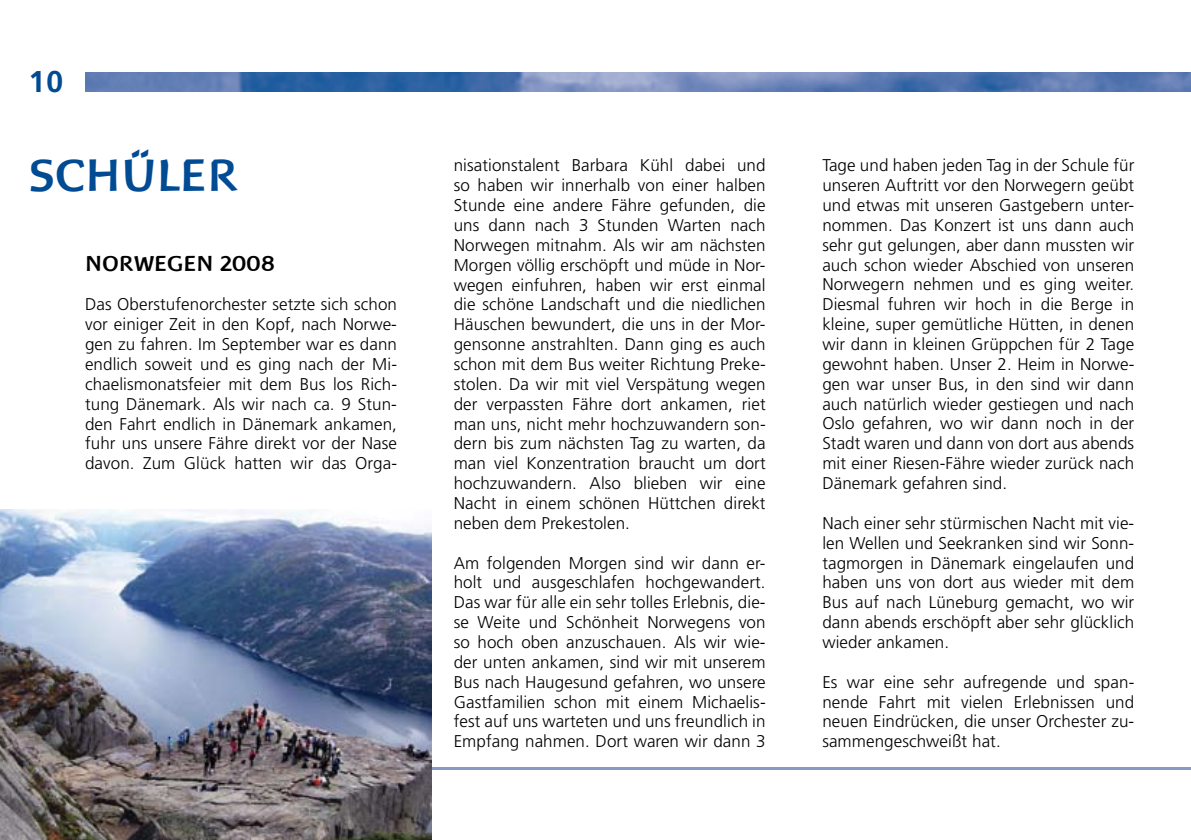
<style>
.page{position:relative;width:1191px;height:840px;background:#fff}
.page>*{position:absolute;margin:0;border:0;box-sizing:border-box;transform-origin:0 0}
.t1{font:700 46px "Baar Philos";color:#004b93}
.t2{font:700 30px "Frutiger";color:#004b93}
.t3{font:700 22px "Baar Philos";letter-spacing:.01em;color:#000}
.t4{font:300 17px/19.8px "Frutiger";letter-spacing:.005em;color:#000;text-align:justify}
</style>
<div class="page">
<hr style="left:85px;top:766px;width:1106px;height:3px;background:#8799c5">
<img style="left:85px;top:72px;width:1106px;height:20px">
<img style="left:0;top:509px;width:431px;height:330px">
<h2 class="t2" style="left:28px;top:64px;width:36px">10</h2>
<h1 class="t1" style="left:28px;top:149px;width:180px">SCHÜLER</h1>
<p class="t3" style="left:85px;top:250px;width:191px">NORWEGEN 2008</p>
<p class="t4" style="left:85px;top:294px;width:313px">Das Oberstufenorchester setzte sich schon vor einiger Zeit in den Kopf, nach Norwe&shy;gen zu fahren. Im September war es dann endlich soweit und es ging nach der Mi&shy;chaelismonatsfeier mit dem Bus los Rich&shy;tung Dänemark. Als wir nach ca. 9 Stun&shy;den Fahrt endlich in Dänemark ankamen, fuhr uns unsere Fähre direkt vor der Nase davon. Zum Glück hatten wir das Orga-</p>
<p class="t4" style="left:454px;top:155px;width:313px">nisationstalent Barbara Kühl dabei und so haben wir innerhalb von einer halben Stunde eine andere Fähre gefunden, die uns dann nach 3 Stunden Warten nach Norwegen mitnahm. Als wir am nächsten Morgen völlig erschöpft und müde in Nor&shy;wegen einfuhren, haben wir erst einmal die schöne Landschaft und die niedlichen Häuschen bewundert, die uns in der Mor&shy;gensonne anstrahlten. Dann ging es auch schon mit dem Bus weiter Richtung Preke&shy;stolen. Da wir mit viel Verspätung wegen der verpassten Fähre dort ankamen, riet man uns, nicht mehr hochzuwandern son&shy;dern bis zum nächsten Tag zu warten, da man viel Konzentration braucht um dort hochzuwandern. Also blieben wir eine Nacht in einem schönen Hüttchen direkt neben dem Prekestolen.</p>
<p class="t4" style="left:454px;top:552px;width:313px">Am folgenden Morgen sind wir dann er&shy;holt und ausgeschlafen hochgewandert.<br>Das war für alle ein sehr tolles Erlebnis, die&shy;se Weite und Schönheit Norwegens von so hoch oben anzuschauen. Als wir wie&shy;der unten ankamen, sind wir mit unserem Bus nach Haugesund gefahren, wo unsere Gastfamilien schon mit einem Michaelis&shy;fest auf uns warteten und uns freundlich in Empfang nahmen. Dort waren wir dann 3</p>
<p class="t4" style="left:822px;top:155px;width:313px">Tage und haben jeden Tag in der Schule für unseren Auftritt vor den Norwegern geübt und etwas mit unseren Gastgebern unter&shy;nommen. Das Konzert ist uns dann auch sehr gut gelungen, aber dann mussten wir auch schon wieder Abschied von unseren Norwegern nehmen und es ging weiter.<br>Diesmal fuhren wir hoch in die Berge in kleine, super gemütliche Hütten, in denen wir dann in kleinen Grüppchen für 2 Tage gewohnt haben. Unser 2. Heim in Norwe&shy;gen war unser Bus, in den sind wir dann auch natürlich wieder gestiegen und nach Oslo gefahren, wo wir dann noch in der Stadt waren und dann von dort aus abends mit einer Riesen-Fähre wieder zurück nach Dänemark gefahren sind.</p>
<p class="t4" style="left:822px;top:512px;width:313px">Nach einer sehr stürmischen Nacht mit vie&shy;len Wellen und Seekranken sind wir Sonn&shy;tagmorgen in Dänemark eingelaufen und haben uns von dort aus wieder mit dem Bus auf nach Lüneburg gemacht, wo wir dann abends erschöpft aber sehr glücklich wieder ankamen.</p>
<p class="t4" style="left:822px;top:671px;width:313px">Es war eine sehr aufregende und span&shy;nende Fahrt mit vielen Erlebnissen und neuen Eindrücken, die unser Orchester zu&shy;sammengeschweißt hat.</p>
</div>
